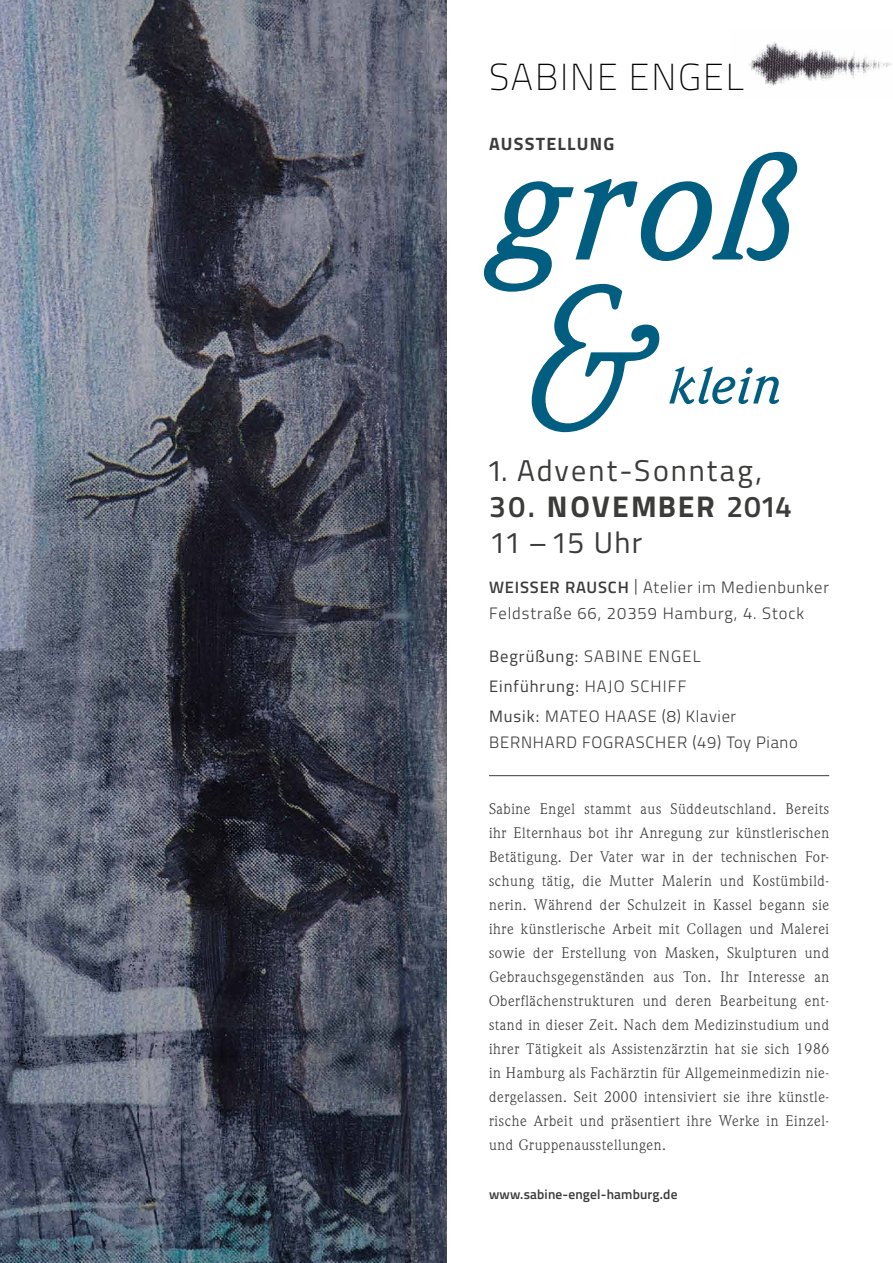
<style>
.page{position:relative;width:893px;height:1263px;background:#fff}
.page>*{position:absolute;margin:0;border:0;box-sizing:border-box;transform-origin:0 0}
.t1{font:italic 208.8px "Weidemann";color:#015e80}
.t2{font:italic 500 151.2px "Weidemann";color:#015e80}
.t3{font:italic 500 51.9px "Weidemann";letter-spacing:.02em;color:#015e80}
.t4{font:100 37.5px "Titillium Web";letter-spacing:.05em;color:#000}
.t5{font:700 30px/36px "Titillium Web";letter-spacing:.065em;color:#3b3b3a}
.t6{font:30px "Titillium Web";letter-spacing:.065em;color:#3b3b3a}
.t7{font:700 17.85px "Titillium Web";letter-spacing:.07em;color:#3b3b3a}
.t8{font:300 16.5px/30px "Titillium Web";letter-spacing:.05em;color:#3b3b3a}
.t9{font:15px/24px "Weidemann";letter-spacing:.04em;color:#3b3b3a;text-align:justify}
.t10{font:600 13.5px "Titillium Web";letter-spacing:.01em;color:#3b3b3a}
.s1{font-weight:600}
.s2{font-weight:400}
</style>
<div class="page">
<img style="left:748px;top:41px;width:144px;height:45px">
<hr style="left:489px;top:775px;width:340px;height:1px;background:#3b3b3a">
<img style="left:0;top:0;width:446px;height:1263px">
<h3 class="t4" style="left:489px;top:50px;width:256px">SABINE ENGEL</h3>
<p class="t7" style="left:489px;top:130px;width:127px">AUSSTELLUNG</p>
<h2 class="t2" style="left:495px;top:120px;width:307px">groß</h2>
<h1 class="t1" style="left:514px;top:234px;width:125px">&amp;</h1>
<h3 class="t3" style="left:669px;top:355px;width:114px">klein</h3>
<h3 class="t6" style="left:486px;top:448px;width:278px">1. Advent-Sonntag,</h3>
<h3 class="t5" style="left:489px;top:486px;width:304px"><span class="s1">30.</span> NOVEMBER <span class="s1">2014<br></span><span class="s2">11 – 15 Uhr</span></h3>
<p class="t8" style="left:489px;top:574px;width:341px;line-height:25.5px"><span class="s1">WEISSER RAUSCH</span> | Atelier im Medienbunker<br>Feldstraße 66, 20359 Hamburg, 4. Stock</p>
<p class="t8" style="left:489px;top:640px;width:249px"><span class="s2">Begrüßung:</span> SABINE ENGEL<br><span class="s2">Einführung:</span> Hajo Schiff<br><span class="s2">Musik:</span> Mateo Haase (8) Klavier</p>
<p class="t8" style="left:489px;top:726px;width:310px">Bernhard Fograsch er (49) Toy Piano</p>
<p class="t9" style="left:489px;top:796px;width:342px">Sabine Engel stammt aus Süddeutschland. Bereits ihr Elternhaus bot ihr Anregung zur künstlerischen Betätigung. Der Vater war in der technischen For&shy;schung tätig, die Mutter Malerin und Kostümbild&shy;nerin. Während der Schulzeit in Kassel begann sie ihre künstlerische Arbeit mit Collagen und Malerei sowie der Erstellung von Masken, Skulpturen und Gebrauchsgegenständen aus Ton. Ihr Interesse an Oberflächenstrukturen und deren Bearbeitung ent&shy;stand in dieser Zeit. Nach dem Medizinstudium und ihrer Tätigkeit als Assistenzärztin hat sie sich 1986 in Hamburg als Fachärztin für Allgemeinmedizin nie&shy;dergelassen. Seit 2000 intensiviert sie ihre künstle&shy;rische Arbeit und präsentiert ihre Werke in Einzel&shy;und Gruppenausstellungen.</p>
<p class="t10" style="left:489px;top:1184px;width:190px">www.sabine-engel-hamburg.de</p>
</div>
